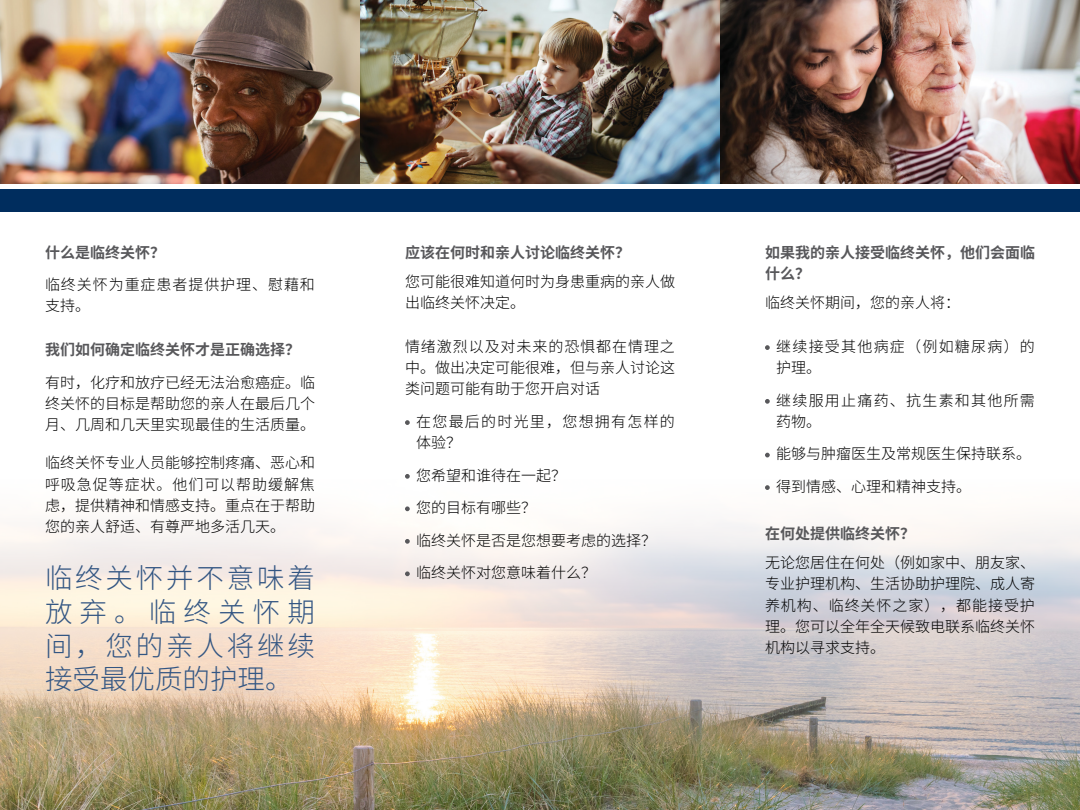
<style>
.page{position:relative;width:1080px;height:810px;background:#fff}
.page>*{position:absolute;margin:0;border:0;box-sizing:border-box;transform-origin:0 0}
.t1{font:300 27.5px/33.8px "Source Han Sans SC";letter-spacing:.1em;color:#335683;text-align:justify}
.t2{font:300 15px/21.2px "Source Han Sans SC";color:#000}
.t3{font:300 15px/21.2px "Source Han Sans SC";letter-spacing:.085em;color:#000}
.t4{font:300 15px/32.5px "Source Han Sans SC";letter-spacing:.06em;color:#000}
.t5{font:700 15px/21.2px "Source Han Sans SC";color:#58585b}
.s1{font-weight:700;color:#58585b}
</style>
<div class="page">
<img style="left:0;top:511px;width:1080px;height:299px">
<div style="left:0;top:189px;width:360px;height:23px;background:#002d5e"></div>
<img style="left:0;top:0;width:1080px;height:183px">
<div style="left:360px;top:189px;width:360px;height:23px;background:#002d5e"></div>
<svg style="left:405px;top:420px;width:5px;height:5px"></svg>
<svg style="left:405px;top:474px;width:5px;height:5px"></svg>
<svg style="left:405px;top:506px;width:5px;height:5px"></svg>
<svg style="left:405px;top:539px;width:5px;height:5px"></svg>
<svg style="left:405px;top:571px;width:5px;height:5px"></svg>
<div style="left:720px;top:189px;width:360px;height:23px;background:#002d5e"></div>
<svg style="left:765px;top:345px;width:5px;height:5px"></svg>
<svg style="left:765px;top:399px;width:5px;height:5px"></svg>
<svg style="left:765px;top:453px;width:5px;height:4px"></svg>
<svg style="left:765px;top:485px;width:5px;height:5px"></svg>
<p class="t4" style="left:45px;top:236px;width:271px"><span class="s1">什么是临终关怀？<br></span>临终关怀为重症患者提供护理、慰藉和</p>
<p class="t2" style="left:45px;top:296px;width:46px">支持。</p>
<p class="t2" style="left:45px;top:334px;width:271px;line-height:32.5px"><span class="s1">我们如何确定临终关怀才是正确选择？</span>有时，化疗和放疗已经无法治愈癌症。临</p>
<p class="t2" style="left:45px;top:393px;width:271px">终关怀的目标是帮助您的亲人在最后几个月、几周和几天里实现最佳的生活质量。</p>
<p class="t2" style="left:45px;top:453px;width:271px;text-align:justify">临终关怀专业人员能够控制疼痛、恶心和呼吸急促等症状。他们可以帮助缓解焦虑，提供精神和情感支持。重点在于帮助您的亲人舒适、有尊严地多活几天。</p>
<p class="t1" style="left:45px;top:562px;width:272px">临终关怀并不意味着放弃。临终关怀期间，您的亲人将继续接受最优质的护理。</p>
<p class="t2" style="left:405px;top:238px;width:271px;line-height:29.2px"><span class="s1">应该在何时和亲人讨论临终关怀？<br></span>您可能很难知道何时为身患重病的亲人做</p>
<p class="t2" style="left:405px;top:292px;width:121px">出临终关怀决定。</p>
<p class="t2" style="left:405px;top:336px;width:271px;text-align:justify">情绪激烈以及对未来的恐惧都在情理之中。做出决定可能很难，但与亲人讨论这类问题可能有助于您开启对话</p>
<p class="t3" style="left:416px;top:411px;width:260px">在您最后的时光里，您想拥有怎样的体验？</p>
<p class="t2" style="left:416px;top:459px;width:241px;line-height:32.5px">您希望和谁待在一起？<br>您的目标有哪些？<br>临终关怀是否是您想要考虑的选择？临终关怀对您意味着什么？</p>
<p class="t5" style="left:765px;top:242px;width:271px">如果我的亲人接受临终关怀，他们会面临什么？</p>
<p class="t2" style="left:765px;top:292px;width:196px">临终关怀期间，您的亲人将：</p>
<p class="t3" style="left:776px;top:336px;width:260px">继续接受其他病症（例如糖尿病）的护理。</p>
<p class="t3" style="left:776px;top:390px;width:260px">继续服用止痛药、抗生素和其他所需药物。</p>
<p class="t2" style="left:776px;top:438px;width:256px;line-height:32.5px">能够与肿瘤医生及常规医生保持联系。得到情感、心理和精神支持。</p>
<p class="t2" style="left:765px;top:519px;width:271px;line-height:29.2px"><span class="s1">在何处提供临终关怀？<br></span>无论您居住在何处（例如家中、朋友家、</p>
<p class="t2" style="left:765px;top:574px;width:271px;text-align:justify">专业护理机构、生活协助护理院、成人寄养机构、临终关怀之家），都能接受护理。您可以全年全天候致电联系临终关怀机构以寻求支持。</p>
</div>
